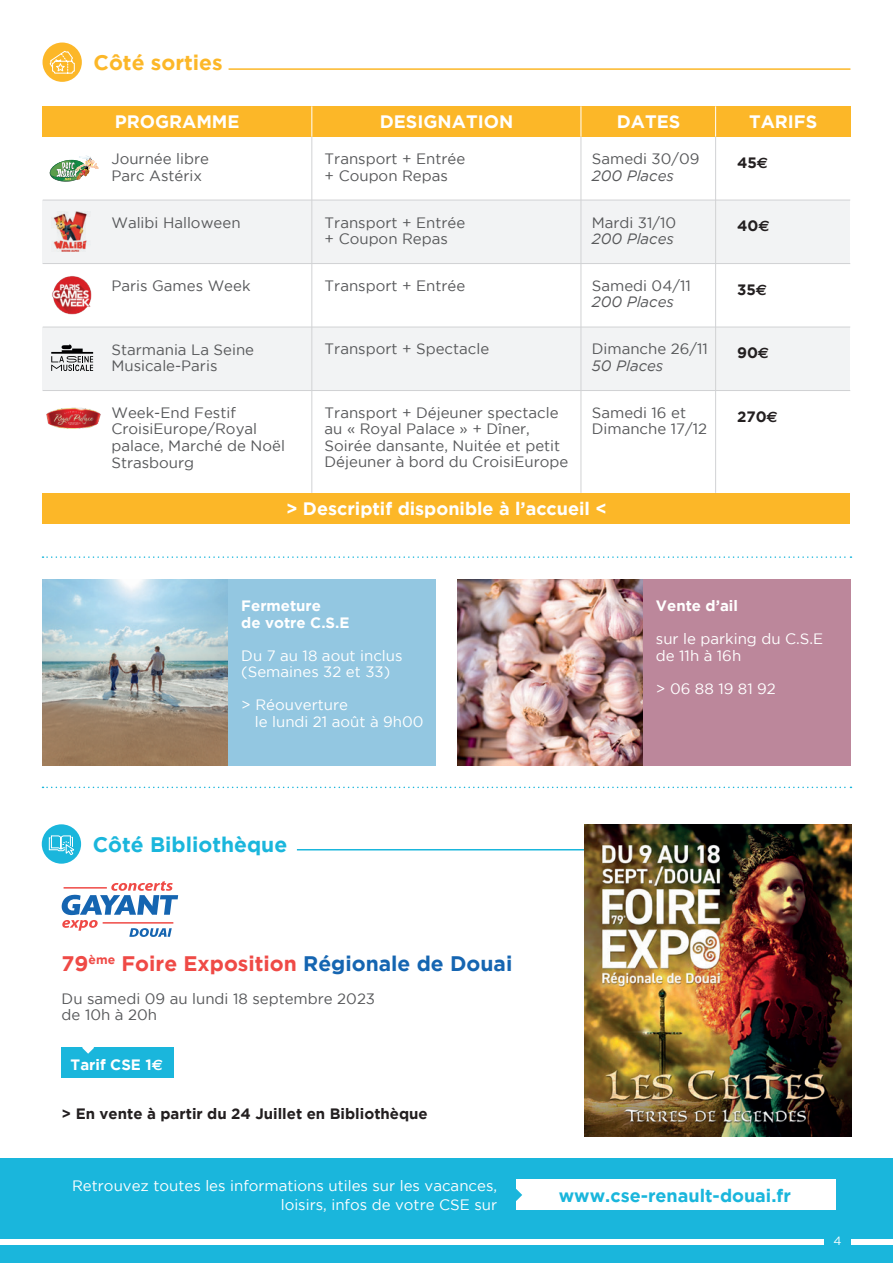
<style>
.page{position:relative;width:893px;height:1263px;background:#fff}
.page>*{position:absolute;margin:0;border:0;box-sizing:border-box;transform-origin:0 0}
.t1{font:700 21px "Gotham";color:#ef4a46}
.t2{font:700 21px "Gotham";color:#1ab6dc}
.t3{font:700 21px "Gotham";color:#fcb728}
.t4{font:700 18px "Gotham";color:#fff}
.t5{font:700 18px "Gotham";color:#1ab6dc}
.t6{font:15px/16.5px "Gotham";color:#57585a}
.t7{font:15px/16.5px "Gotham";color:#fff}
.t8{font:700 15px "Gotham";color:#231f20}
.t9{font:700 15px/16.5px "Gotham";color:#fff}
.t10{font:italic 15px "Gotham";color:#57585a}
.t11{font:12px "Gotham";color:#fff}
.s1{font-family:"Euro Sans Std"}
.s2{color:#1565b1}
</style>
<div class="page">
<div style="left:0;top:1159px;width:893px;height:104px;background:#1ab6dc"></div>
<div style="left:43px;top:200px;width:807px;height:64px;background:#f2f3f4"></div>
<div style="left:43px;top:327px;width:807px;height:64px;background:#f2f3f4"></div>
<div style="left:0;top:1239px;width:824px;height:5px;background:#fff"></div>
<div style="left:851px;top:1239px;width:42px;height:5px;background:#fff"></div>
<hr style="left:229px;top:68px;width:621px;height:2px;background:#fcb728">
<svg style="left:43px;top:556px;width:808px;height:2px"></svg>
<svg style="left:43px;top:787px;width:808px;height:1px"></svg>
<div style="left:43px;top:43px;width:39px;height:39px;background:#fcb728;border-radius:50%"></div>
<svg style="left:49px;top:50px;width:26px;height:24px"></svg>
<div style="left:43px;top:106px;width:269px;height:31px;background:#fcb728"></div>
<div style="left:312px;top:106px;width:269px;height:31px;background:#fcb728"></div>
<div style="left:43px;top:493px;width:807px;height:31px;background:#fcb728"></div>
<div style="left:581px;top:106px;width:135px;height:31px;background:#fcb728"></div>
<div style="left:716px;top:106px;width:134px;height:31px;background:#fcb728"></div>
<hr style="left:43px;top:200px;width:807px;height:1px;background:#d1d2d4">
<hr style="left:43px;top:263px;width:807px;height:1px;background:#d1d2d4">
<hr style="left:43px;top:327px;width:807px;height:1px;background:#d1d2d4">
<hr style="left:43px;top:390px;width:807px;height:1px;background:#d1d2d4">
<hr style="left:312px;top:106px;width:1px;height:31px;background:#fff">
<hr style="left:581px;top:106px;width:1px;height:31px;background:#fff">
<hr style="left:715px;top:106px;width:1px;height:31px;background:#fff">
<hr style="left:312px;top:137px;width:1px;height:356px;background:#d1d2d4">
<hr style="left:581px;top:137px;width:1px;height:356px;background:#d1d2d4">
<hr style="left:715px;top:137px;width:1px;height:356px;background:#d1d2d4">
<svg style="left:49px;top:155px;width:50px;height:27px"></svg>
<img style="left:52px;top:212px;width:35px;height:40px">
<img style="left:52px;top:276px;width:40px;height:39px">
<svg style="left:51px;top:344px;width:42px;height:27px"></svg>
<img style="left:47px;top:407px;width:53px;height:22px">
<img style="left:43px;top:579px;width:186px;height:186px">
<img style="left:457px;top:579px;width:186px;height:186px">
<div style="left:229px;top:579px;width:207px;height:186px;background:#93c7e1"></div>
<div style="left:643px;top:579px;width:207px;height:186px;background:#bc879b"></div>
<hr style="left:297px;top:849px;width:287px;height:1px;background:#1ab6dc">
<div style="left:42px;top:824px;width:39px;height:40px;background:#1ab6dc;border-radius:50%"></div>
<svg style="left:49px;top:835px;width:25px;height:20px"></svg>
<img style="left:584px;top:824px;width:267px;height:312px">
<div style="left:62px;top:1048px;width:112px;height:30px;background:#1ab6dc"></div>
<svg style="left:82px;top:1047px;width:12px;height:7px"></svg>
<svg style="left:61px;top:881px;width:117px;height:56px"></svg>
<div style="left:516px;top:1180px;width:319px;height:30px;background:#fff"></div>
<svg style="left:516px;top:1189px;width:6px;height:12px"></svg>
<h1 class="t3" style="left:94px;top:50px;width:131px">Côté sorties</h1>
<p class="t4" style="left:115px;top:111px;width:126px">PROGRAMME</p>
<p class="t4" style="left:380px;top:111px;width:135px">DESIGNATION</p>
<p class="t4" style="left:617px;top:111px;width:65px">DATES</p>
<p class="t4" style="left:749px;top:111px;width:70px">TARIFS</p>
<p class="t6" style="left:111px;top:150px;width:99px">Journée libre<br>Parc Astérix</p>
<p class="t6" style="left:111px;top:214px;width:131px">Walibi Halloween</p>
<p class="t6" style="left:111px;top:277px;width:141px">Paris Games Week</p>
<p class="t6" style="left:111px;top:341px;width:144px">Starmania La Seine<br>Musicale-Paris</p>
<p class="t6" style="left:111px;top:404px;width:175px">Week-End Festif<br>CroisiEurope/Royal palace, Marché de Noël<br>Strasbourg</p>
<p class="t6" style="left:325px;top:150px;width:142px">Transport + Entrée + Coupon Repas</p>
<p class="t6" style="left:325px;top:214px;width:142px">Transport + Entrée + Coupon Repas</p>
<p class="t6" style="left:325px;top:277px;width:142px">Transport + Entrée</p>
<p class="t6" style="left:325px;top:341px;width:166px">Transport + Spectacle</p>
<p class="t6" style="left:325px;top:404px;width:245px">Transport + Déjeuner spectacle au « Royal Palace » + Dîner,<br>Soirée dansante, Nuitée et petit<br>Déjeuner à bord du CroisiEurope</p>
<p class="t6" style="left:592px;top:150px;width:109px">Samedi 30/09</p>
<p class="t10" style="left:592px;top:167px;width:84px">200 Places</p>
<p class="t6" style="left:592px;top:214px;width:86px">Mardi 31/10</p>
<p class="t10" style="left:592px;top:230px;width:84px">200 Places</p>
<p class="t6" style="left:592px;top:277px;width:100px">Samedi 04/11</p>
<p class="t10" style="left:592px;top:294px;width:84px">200 Places</p>
<p class="t6" style="left:592px;top:341px;width:118px">Dimanche 26/11</p>
<p class="t10" style="left:592px;top:357px;width:73px">50 Places</p>
<p class="t6" style="left:592px;top:404px;width:117px">Samedi 16 et<br>Dimanche 17/12</p>
<p class="t8" style="left:737px;top:154px;width:33px">45<span class="s1">€</span></p>
<p class="t8" style="left:737px;top:217px;width:34px">40<span class="s1">€</span></p>
<p class="t8" style="left:737px;top:281px;width:32px">35<span class="s1">€</span></p>
<p class="t8" style="left:737px;top:344px;width:34px">90<span class="s1">€</span></p>
<p class="t8" style="left:737px;top:408px;width:42px">270<span class="s1">€</span></p>
<p class="t4" style="left:286px;top:498px;width:322px">&gt; Descriptif disponible à l’accueil &lt;</p>
<p class="t9" style="left:241px;top:597px;width:110px">Fermeture<br>de votre C.S.E</p>
<p class="t7" style="left:241px;top:647px;width:163px">Du 7 au 18 aout inclus (Semaines 32 et 33)</p>
<p class="t7" style="left:255px;top:697px;width:170px;text-indent:-14px">&gt; Réouverture<br>le lundi 21 août à 9h00</p>
<p class="t9" style="left:656px;top:597px;width:84px">Vente d’ail</p>
<p class="t7" style="left:656px;top:631px;width:169px">sur le parking du C.S.E de 11h à 16h</p>
<p class="t7" style="left:656px;top:680px;width:122px">&gt; 06 88 19 81 92</p>
<h1 class="t2" style="left:93px;top:832px;width:196px">Côté Bibliothèque</h1>
<h1 class="t1" style="left:62px;top:951px;width:452px">79<sup>ème</sup> Foire Exposition <span class="s2">Régionale de Douai</span></h1>
<p class="t6" style="left:62px;top:990px;width:315px">Du samedi 09 au lundi 18 septembre 2023 de 10h à 20h</p>
<p class="t9" style="left:71px;top:1055px;width:94px">Tarif CSE 1<span class="s1">€</span></p>
<p class="t8" style="left:62px;top:1105px;width:368px">&gt; En vente à partir du 24 Juillet en Bibliothèque</p>
<p class="t7" style="left:72px;top:1175px;width:427px;line-height:19.5px;text-align:right">Retrouvez toutes les informations utiles sur les vacances, loisirs, infos de votre CSE sur</p>
<p class="t5" style="left:559px;top:1185px;width:234px">www.cse-renault-douai.fr</p>
<p class="t11" style="left:833px;top:1234px;width:10px">4</p>
</div>
